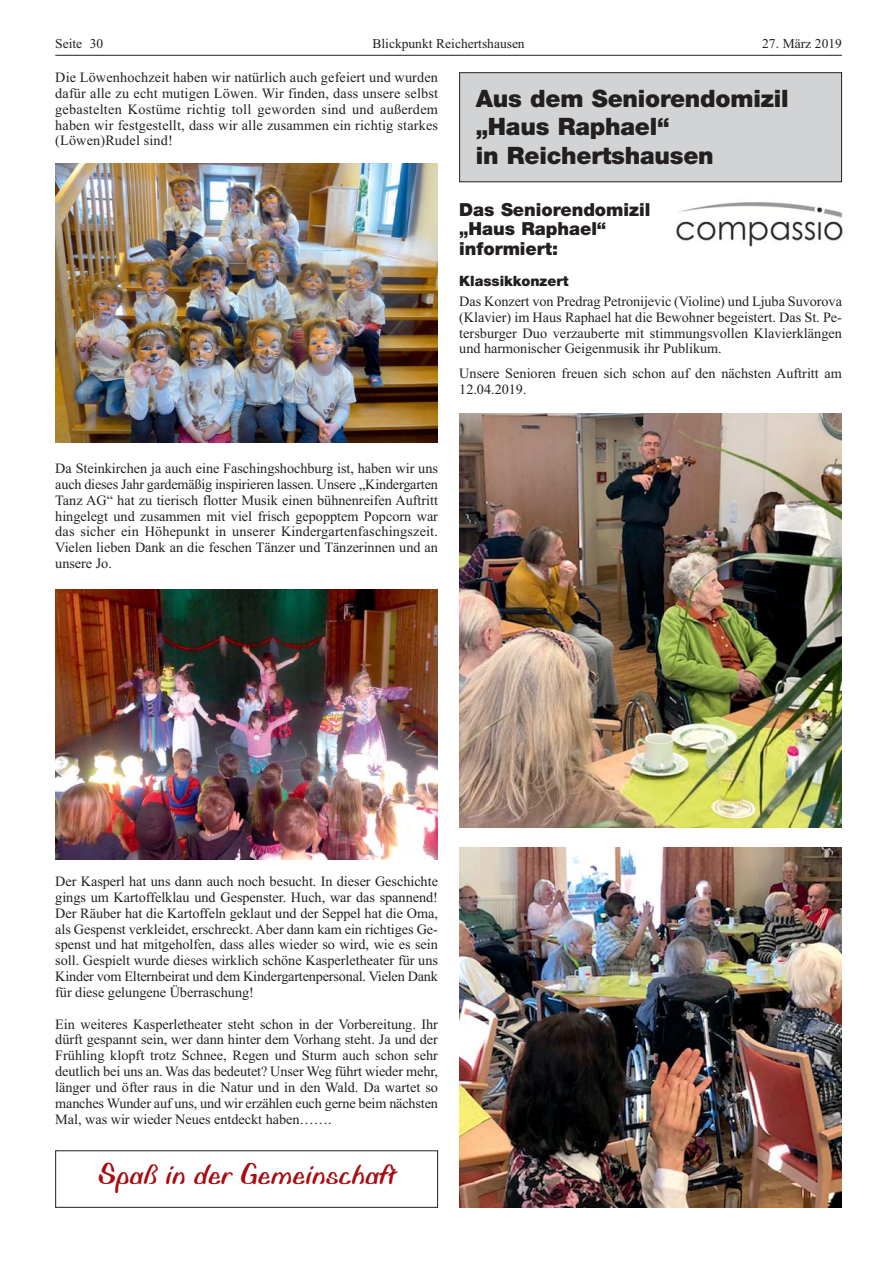
<style>
.page{position:relative;width:893px;height:1263px;background:#fff}
.page>*{position:absolute;margin:0;border:0;box-sizing:border-box;transform-origin:0 0}
.t1{font:31.5px "Biffo MT Std";color:#a70e12}
.t2{font:900 24px/28.5px "Helvetica Neue LT Std";letter-spacing:-.01em;color:#231f20}
.t3{font:900 18px/19.5px "Helvetica Neue LT Std";color:#231f20}
.t4{font:14.25px/15.8px "Times New Roman";color:#231f20;text-align:justify}
.t5{font:900 14.25px "Helvetica Neue LT Std";color:#231f20}
.t6{font:13.5px "Times New Roman";color:#231f20}
</style>
<div class="page">
<hr style="left:55px;top:55px;width:787px;height:1px;background:#231f20">
<div style="left:460px;top:73px;width:381px;height:108px;background:#d1d3d4"></div>
<div style="left:459px;top:72px;width:383px;height:110px;border:1px solid #231f20"></div>
<img style="left:676px;top:202px;width:167px;height:45px">
<img style="left:55px;top:163px;width:383px;height:279px">
<img style="left:55px;top:589px;width:383px;height:270px">
<div style="left:55px;top:1150px;width:383px;height:58px;border:1px solid #231f20"></div>
<img style="left:459px;top:414px;width:383px;height:413px">
<img style="left:459px;top:848px;width:383px;height:360px">
<p class="t6" style="left:55px;top:38px;width:49px">Seite 30</p>
<p class="t6" style="left:372px;top:38px;width:154px">Blickpunkt Reichertshausen</p>
<p class="t6" style="left:762px;top:38px;width:81px">27. März 2019</p>
<h2 class="t2" style="left:476px;top:86px;width:314px">Aus dem Seniorendomizil „Haus Raphael“<br>in Reichertshausen</h2>
<p class="t3" style="left:459px;top:201px;width:193px">Das Seniorendomizil „Haus Raphael“ informiert:</p>
<p class="t4" style="left:55px;top:71px;width:384px">Die Löwenhochzeit haben wir natürlich auch gefeiert und wurden dafür alle zu echt mutigen Löwen. Wir finden, dass unsere selbst gebastelten Kostüme richtig toll geworden sind und außerdem haben wir festgestellt, dass wir alle zusammen ein richtig starkes (Löwen)Rudel sind!</p>
<p class="t5" style="left:459px;top:275px;width:111px">Klassikkonzert</p>
<p class="t4" style="left:459px;top:295px;width:384px">Das Konzert von Predrag Petronijevic (Violine) und Ljuba Suvorova (Klavier) im Haus Raphael hat die Bewohner begeistert. Das St. Pe&shy;tersburger Duo verzauberte mit stimmungsvollen Klavierklängen und harmonischer Geigenmusik ihr Publikum.</p>
<p class="t4" style="left:459px;top:367px;width:384px">Unsere Senioren freuen sich schon auf den nächsten Auftritt am<br>12.04.2019.</p>
<p class="t4" style="left:55px;top:462px;width:384px">Da Steinkirchen ja auch eine Faschingshochburg ist, haben wir uns auch dieses Jahr gardemäßig inspirieren lassen. Unsere „Kindergarten Tanz AG“ hat zu tierisch flotter Musik einen bühnenreifen Auftritt hingelegt und zusammen mit viel frisch gepopptem Popcorn war das sicher ein Höhepunkt in unserer Kindergartenfaschingszeit.<br>Vielen lieben Dank an die feschen Tänzer und Tänzerinnen und an unsere Jo.</p>
<p class="t4" style="left:55px;top:875px;width:384px">Der Kasperl hat uns dann auch noch besucht. In dieser Geschichte gings um Kartoffelklau und Gespenster. Huch, war das spannend!<br>Der Räuber hat die Kartoffeln geklaut und der Seppel hat die Oma, als Gespenst verkleidet, erschreckt. Aber dann kam ein richtiges Ge&shy;spenst und hat mitgeholfen, dass alles wieder so wird, wie es sein soll. Gespielt wurde dieses wirklich schöne Kasperletheater für uns Kinder vom Elternbeirat und dem Kindergartenpersonal. Vielen Dank für diese gelungene Überraschung!</p>
<p class="t4" style="left:55px;top:1017px;width:384px">Ein weiteres Kasperletheater steht schon in der Vorbereitung. Ihr dürft gespannt sein, wer dann hinter dem Vorhang steht. Ja und der Frühling klopft trotz Schnee, Regen und Sturm auch schon sehr deutlich bei uns an. Was das bedeutet? Unser Weg führt wieder mehr, länger und öfter raus in die Natur und in den Wald. Da wartet so manches Wunder auf uns, und wir erzählen euch gerne beim nächsten Mal, was wir wieder Neues entdeckt haben…….</p>
<h1 class="t1" style="left:98px;top:1155px;width:299px">Spaß in der Gemeinschaft</h1>
</div>
